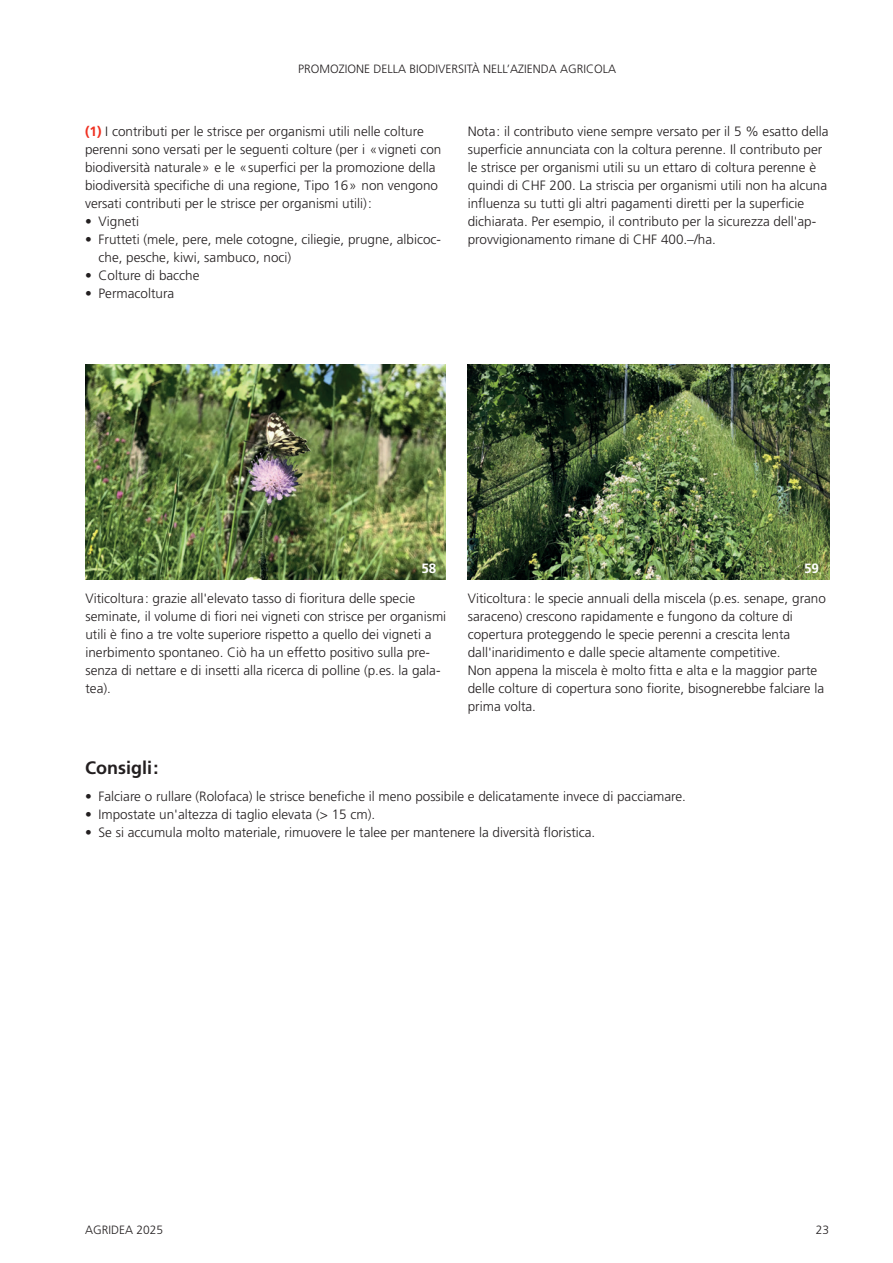
<style>
.page{position:relative;width:893px;height:1263px;background:#fff}
.page>*{position:absolute;margin:0;border:0;box-sizing:border-box;transform-origin:0 0}
.Überschrift_2_nach_1_2{font:700 18px "Frutiger LT Pro";color:#231f20}
.Standard_Grundschrift{font:300 13.5px/18px "Frutiger LT Pro";color:#231f20}
.t1{font:700 13.5px "Frutiger LT Pro";color:#fff}
.t2{font:300 12px "Frutiger LT Pro";color:#231f20}
.s1{font-weight:700;color:#ef3122}
</style>
<div class="page">
<img style="left:85px;top:365px;width:361px;height:215px">
<img style="left:468px;top:365px;width:361px;height:215px">
<p class="t2" style="left:298px;top:62px;width:320px">PROMOZIONE DELLA BIODIVERSITÀ NELL’AZIENDA AGRICOLA</p>
<p class="Standard_Grundschrift" style="left:85px;top:122px;width:358px"><span class="s1">(1)</span> I contributi per le strisce per organismi utili nelle colture perenni sono versati per le seguenti colture (per i «vigneti con biodiversità naturale» e le «superfici per la promozione della biodiversità specifiche di una regione, Tipo 16» non vengono versati contributi per le strisce per organismi utili):</p>
<p class="Standard_Grundschrift" style="left:85px;top:212px;width:56px">• Vigneti</p>
<p class="Standard_Grundschrift" style="left:99px;top:230px;width:344px;text-indent:-14px">• Frutteti (mele, pere, mele cotogne, ciliegie, prugne, albicoc&shy;che, pesche, kiwi, sambuco, noci)</p>
<p class="Standard_Grundschrift" style="left:85px;top:266px;width:116px">• Colture di bacche</p>
<p class="Standard_Grundschrift" style="left:85px;top:284px;width:91px">• Permacoltura</p>
<p class="Standard_Grundschrift" style="left:468px;top:122px;width:362px">Nota: il contributo viene sempre versato per il 5 % esatto della superficie annunciata con la coltura perenne. Il contributo per le strisce per organismi utili su un ettaro di coltura perenne è quindi di CHF 200. La striscia per organismi utili non ha alcuna influenza su tutti gli altri pagamenti diretti per la superficie dichiarata. Per esempio, il contributo per la sicurezza dell'ap&shy;provvigionamento rimane di CHF 400.–/ha.</p>
<p class="t1" style="left:421px;top:560px;width:17px">58</p>
<p class="t1" style="left:804px;top:560px;width:17px">59</p>
<p class="Standard_Grundschrift" style="left:85px;top:589px;width:362px">Viticoltura: grazie all'elevato tasso di fioritura delle specie seminate, il volume di fiori nei vigneti con strisce per organismi utili è fino a tre volte superiore rispetto a quello dei vigneti a inerbimento spontaneo. Ciò ha un effetto positivo sulla pre&shy;senza di nettare e di insetti alla ricerca di polline (p.es. la gala&shy;tea).</p>
<p class="Standard_Grundschrift" style="left:468px;top:589px;width:360px">Viticoltura: le specie annuali della miscela (p.es. senape, grano saraceno) crescono rapidamente e fungono da colture di copertura proteggendo le specie perenni a crescita lenta dall'inaridimento e dalle specie altamente competitive.</p>
<p class="Standard_Grundschrift" style="left:468px;top:661px;width:358px">Non appena la miscela è molto fitta e alta e la maggior parte delle colture di copertura sono fiorite, bisognerebbe falciare la prima volta.</p>
<p class="Überschrift_2_nach_1_2" style="left:85px;top:757px;width:75px">Consigli:</p>
<p class="Standard_Grundschrift" style="left:85px;top:787px;width:602px">• Falciare o rullare (Rolofaca) le strisce benefiche il meno possibile e delicatamente invece di pacciamare.</p>
<p class="Standard_Grundschrift" style="left:85px;top:805px;width:292px">• Impostate un'altezza di taglio elevata (&gt; 15 cm).</p>
<p class="Standard_Grundschrift" style="left:85px;top:823px;width:512px">• Se si accumula molto materiale, rimuovere le talee per mantenere la diversità floristica.</p>
<p class="t2" style="left:85px;top:1222px;width:80px">AGRIDEA 2025</p>
<p class="t2" style="left:816px;top:1222px;width:15px">23</p>
</div>
